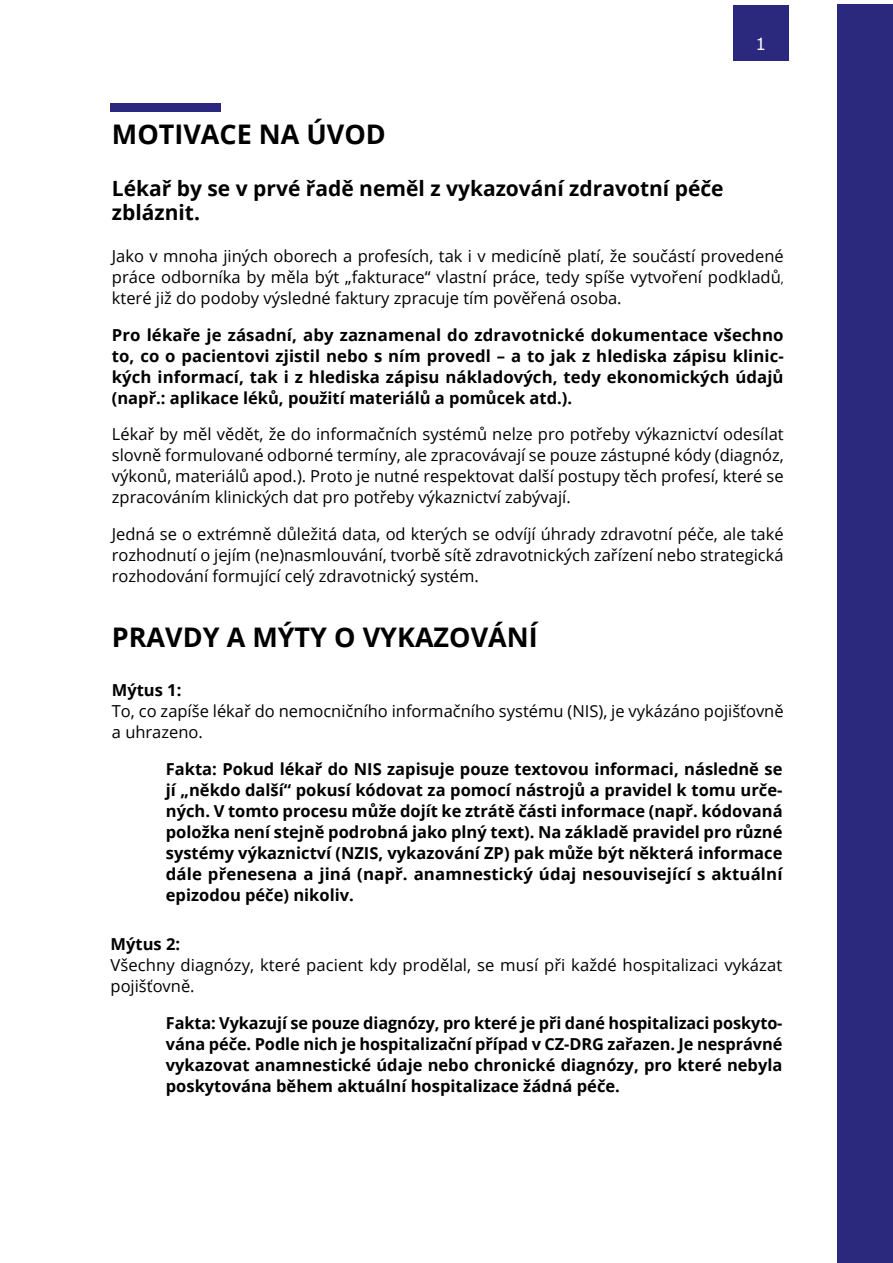
<style>
.page{position:relative;width:893px;height:1263px;background:#fff}
.page>*{position:absolute;margin:0;border:0;box-sizing:border-box;transform-origin:0 0}
.TEXT{font:700 27px "Open Sans";color:#000}
.TEXT-2{font:700 21px/24px "Open Sans";color:#000}
.t1{font:16.8px "Verdana";color:#fff}
.TEXT-3{font:16.5px/21px "Open Sans";color:#000;text-align:justify}
.TEXT___FAKTA{font:700 16.5px/21px "Open Sans";color:#000;text-align:justify}
.TEXT-4{font:700 16.5px/21px "Open Sans";color:#000;text-align:justify}
.N3{font:700 16.5px "Open Sans";color:#000}
.s1{font-size:12px}
.s2{font-weight:700}
</style>
<div class="page">
<div style="left:733px;top:6px;width:56px;height:55px;background:#2b297e"></div>
<div style="left:110px;top:104px;width:110px;height:8px;background:#2b297e"></div>
<div style="left:837px;top:4px;width:55px;height:1259px;background:#2b297e"></div>
<p class="t1" style="left:755px;top:32px;width:12px">1</p>
<p class="TEXT" style="left:112px;top:115px;width:276px">MOTIVACE NA ÚVOD</p>
<p class="TEXT-2" style="left:112px;top:175px;width:613px">Lékař by se v prvé řadě neměl z vykazování zdravotní péče zbláznit.</p>
<p class="TEXT-3" style="left:112px;top:245px;width:673px">Jako v mnoha jiných oborech a profesích, tak i v medicíně platí, že součástí provedené práce odborníka by měla být „fakturace“ vlastní práce, tedy spíše vytvoření podkladů<span class="s1">, </span>které již do podoby výsledné faktury zpracuje tím pověřená osoba.</p>
<p class="TEXT-4" style="left:112px;top:324px;width:673px">Pro lékaře je zásadní, aby zaznamenal do zdravotnické dokumentace všechno to, co o pacientovi zjistil nebo s ním provedl – a to jak z hlediska zápisu klinic&shy;kých informací, tak i z hlediska zápisu nákladových, tedy ekonomických údajů (např.: aplikace léků, použití materiálů a pomůcek atd.).</p>
<p class="TEXT-3" style="left:112px;top:423px;width:673px">Lékař by měl vědět, že do informačních systémů nelze pro potřeby výkaznictví odesílat slovně formulované odborné termíny, ale zpracovávají se pouze zástupné kódy (diagnóz, výkonů, materiálů apod.). Proto je nutné respektovat další postupy těch profesí, které se zpracováním klinických dat pro potřeby výkaznictví zabývají.</p>
<p class="TEXT-3" style="left:112px;top:523px;width:673px">Jedná se o extrémně důležitá data, od kterých se odvíjí úhrady zdravotní péče, ale také rozhodnutí o jejím (ne)nasmlouvání, tvorbě sítě zdravotnických zařízení nebo strategická rozhodování formující celý zdravotnický systém.</p>
<p class="TEXT" style="left:112px;top:618px;width:427px">PRAVDY A MÝTY O VYKAZOVÁNÍ</p>
<p class="TEXT-3" style="left:112px;top:679px;width:673px;text-align:left"><span class="s2">Mýtus 1:<br></span>To, co zapíše lékař do nemocničního informačního systému (NIS), je vykázáno pojišťovně a uhrazeno.</p>
<p class="TEXT___FAKTA" style="left:166px;top:758px;width:618px">Fakta: Pokud lékař do NIS zapisuje pouze textovou informaci, následně se jí „někdo další“ pokusí kódovat za pomocí nástrojů a pravidel k tomu urče&shy;ných. V tomto procesu může dojít ke ztrátě části informace (např. kódovaná položka není stejně podrobná jako plný text). Na základě pravidel pro různé systémy výkaznictví (NZIS, vykazování ZP) pak může být některá informace dále přenesena a jiná (např. anamnestický údaj nesouvisející s aktuální epizodou péče) nikoliv.</p>
<p class="N3" style="left:111px;top:932px;width:71px">Mýtus 2:</p>
<p class="TEXT-3" style="left:111px;top:954px;width:673px">Všechny diagnózy, které pacient kdy prodělal, se musí při každé hospitalizaci vykázat pojišťovně.</p>
<p class="TEXT___FAKTA" style="left:166px;top:1012px;width:618px">Fakta: Vykazují se pouze diagnózy, pro které je při dané hospitalizaci poskyto&shy;vána péče. Podle nich je hospitalizační případ v CZ-DRG zařazen. Je nesprávné vykazovat anamnestické údaje nebo chronické diagnózy, pro které nebyla poskytována během aktuální hospitalizace žádná péče.</p>
</div>
